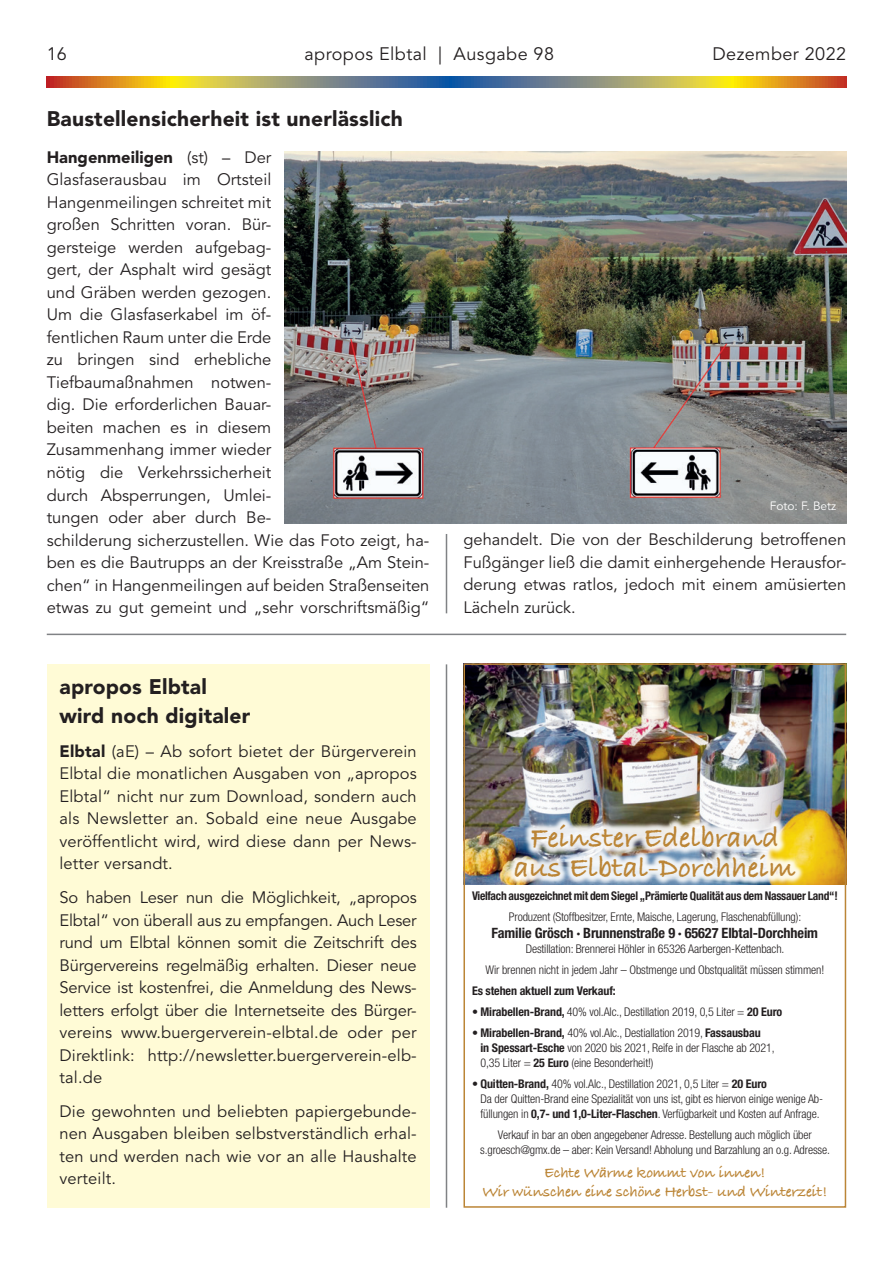
<style>
.page{position:relative;width:893px;height:1263px;background:#fff}
.page>*{position:absolute;margin:0;border:0;box-sizing:border-box;transform-origin:0 0}
.t1{font:700 30px/30px "Bradley Hand ITCTT";color:#bb8536;text-align:center}
.t2{font:900 21px/28.5px "Avenir LT Std";letter-spacing:.01em;color:#231f20}
.t3{font:18px "Avenir LT Std";letter-spacing:.025em;color:#231f20}
.t4{font:16.5px/22.5px "Avenir LT Std";color:#231f20;text-align:justify}
.t5{font:700 15.75px/18.9px "Bradley Hand ITCTT";letter-spacing:-.01em;color:#bb8536;text-align:center}
.t6{font:700 condensed 14.25px "Helvetica Neue";letter-spacing:-.01em;color:#231f20}
.t7{font:300 condensed 12px/15px "Helvetica Neue";letter-spacing:-.01em;color:#231f20;text-align:center}
.t8{font:700 condensed 12px "Helvetica Neue";letter-spacing:-.02em;color:#231f20;scale:.96 1}
.t9{font:700 condensed 12px "Helvetica Neue";letter-spacing:-.02em;color:#231f20}
.t10{font:12px "Avenir LT Std";color:#fff}
.s1{font-weight:900}
.s2{font-weight:700}
</style>
<div class="page">
<svg style="left:47px;top:77px;width:799px;height:10px;background:#a3935b"></svg>
<div style="left:47px;top:664px;width:382px;height:544px;background:#fffbd6"></div>
<hr style="left:446px;top:534px;width:1px;height:79px;background:#808285">
<hr style="left:47px;top:634px;width:799px;height:1px;background:#808285">
<img style="left:284px;top:151px;width:562px;height:373px">
<hr style="left:446px;top:664px;width:1px;height:544px;background:#808285">
<img style="left:466px;top:666px;width:377px;height:218px">
<div style="left:463px;top:663px;width:383px;height:545px;border:2px solid #bb8536"></div>
<div style="left:506px;top:816px;width:298px;height:70px;background:#fff;opacity:.9"></div>
<p class="t3" style="left:47px;top:44px;width:22px">16</p>
<p class="t3" style="left:304px;top:44px;width:251px">apropos Elbtal | Ausgabe 98</p>
<p class="t3" style="left:712px;top:44px;width:135px">Dezember 2022</p>
<p class="t2" style="left:47px;top:105px;width:358px">Baustellensicherheit ist unerlässlich</p>
<p class="t4" style="left:47px;top:146px;width:384px;text-align:left"><span class="s1">Hangenmeiligen</span> (st) – Der<br>Glasfaserausbau im Ortsteil<br>Hangenmeilingen schreitet mit<br>großen Schritten voran. Bür-<br>gersteige werden aufgebag-<br>gert, der Asphalt wird gesägt<br>und Gräben werden gezogen.<br>Um die Glasfaserkabel im öf-<br>fentlichen Raum unter die Erde<br>zu bringen sind erhebliche<br>Tiefbaumaßnahmen notwen-<br>dig. Die erforderlichen Bauar-<br>beiten machen es in diesem<br>Zusammenhang immer wieder<br>nötig die Verkehrssicherheit<br>durch Absperrungen, Umlei-<br>tungen oder aber durch Be-<br>schilderung sicherzustellen. Wie das Foto zeigt, ha&shy;ben es die Bautrupps an der Kreisstraße „Am Stein&shy;chen“ in Hangenmeilingen auf beiden Straßenseiten etwas zu gut gemeint und „sehr vorschriftsmäßig“</p>
<p class="t2" style="left:60px;top:673px;width:192px">apropos Elbtal wird noch digitaler</p>
<p class="t4" style="left:60px;top:740px;width:359px"><span class="s1">Elbtal</span> (aE) – Ab sofort bietet der Bürgerverein Elbtal die monatlichen Ausgaben von „apropos Elbtal“ nicht nur zum Download, sondern auch als Newsletter an. Sobald eine neue Ausgabe veröffentlicht wird, wird diese dann per News&shy;letter versandt.</p>
<p class="t4" style="left:60px;top:886px;width:359px">So haben Leser nun die Möglichkeit, „apropos Elbtal“ von überall aus zu empfangen. Auch Leser rund um Elbtal können somit die Zeitschrift des Bürgervereins regelmäßig erhalten. Dieser neue Service ist kostenfrei, die Anmeldung des News&shy;letters erfolgt über die Internetseite des Bürger&shy;vereins www.buergerverein-elbtal.de oder per Direktlink: http://newsletter.buergerverein-elb&shy;tal.de</p>
<p class="t4" style="left:60px;top:1100px;width:359px">Die gewohnten und beliebten papiergebunde&shy;nen Ausgaben bleiben selbstverständlich erhal&shy;ten und werden nach wie vor an alle Haushalte verteilt.</p>
<p class="t10" style="left:770px;top:499px;width:68px">Foto: F. Betz</p>
<p class="t4" style="left:463px;top:529px;width:384px">gehandelt. Die von der Beschilderung betroffenen Fußgänger ließ die damit einhergehende Herausfor&shy;derung etwas ratlos, jedoch mit einem amüsierten Lächeln zurück.</p>
<h1 class="t1" style="left:514px;top:821px;width:283px">Feinster Edelbrand aus Elbtal-Dorchheim</h1>
<p class="t8" style="left:472px;top:889px;width:382px">Vielfach ausgezeichnet mit dem Siegel „Prämierte Qualität aus dem Nassauer Land“!</p>
<p class="t7" style="left:509px;top:909px;width:294px">Produzent (Stoffbesitzer, Ernte, Maische, Lagerung, Flaschenabfüllung):</p>
<p class="t6" style="left:492px;top:924px;width:328px">Familie Grösch · Brunnenstraße 9 · 65627 Elbtal-Dorchheim</p>
<p class="t7" style="left:485px;top:938px;width:340px;line-height:21px">Destillation: Brennerei Höhler in 65326 Aarbergen-Kettenbach.<br>Wir brennen nicht in jedem Jahr – Obstmenge und Obstqualität müssen stimmen!</p>
<p class="t9" style="left:472px;top:983px;width:145px">Es stehen aktuell zum Verkauf:</p>
<p class="t7" style="left:472px;top:1004px;width:312px">• <span class="s2">Mirabellen-Brand,</span> 40% vol.Alc., Destillation 2019, 0,5 Liter = <span class="s2">20 Euro</span></p>
<p class="t7" style="left:480px;top:1025px;width:296px;text-align:left;text-indent:-9px">• <span class="s2">Mirabellen-Brand,</span> 40% vol.Alc., Destiallation 2019, <span class="s2">Fassausbau<br>in Spessart-Esche</span> von 2020 bis 2021, Reife in der Flasche ab 2021,<br>0,35 Liter = <span class="s2">25 Euro</span> (eine Besonderheit!)</p>
<p class="t7" style="left:480px;top:1076px;width:344px;text-align:left;text-indent:-9px">• <span class="s2">Quitten-Brand,</span> 40% vol.Alc., Destillation 2021, 0,5 Liter = <span class="s2">20 Euro<br></span>Da der Quitten-Brand eine Spezialität von uns ist, gibt es hiervon einige wenige Ab&shy;füllungen in <span class="s2">0,7- und 1,0-Liter-Flaschen</span>. Verfügbarkeit und Kosten auf Anfrage.</p>
<p class="t7" style="left:480px;top:1127px;width:351px">Verkauf in bar an oben angegebener Adresse. Bestellung auch möglich über s.groesch@gmx.de – aber: Kein Versand! Abholung und Barzahlung an o.g. Adresse.</p>
<p class="t5" style="left:482px;top:1162px;width:346px">Echte Wärme kommt von innen!<br>Wir wünschen eine schöne Herbst- und Winterzeit!</p>
</div>
